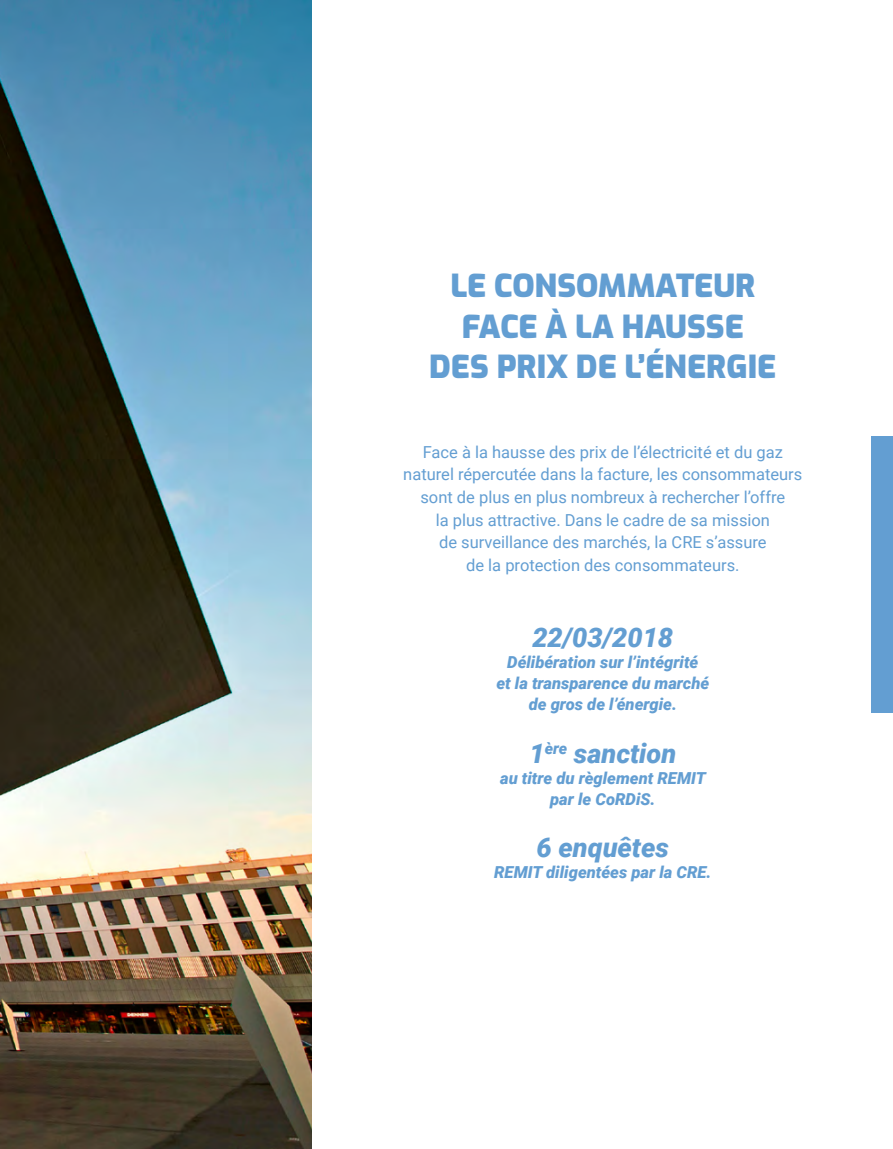
<style>
.page{position:relative;width:893px;height:1149px;background:#fff}
.page>*{position:absolute;margin:0;border:0;box-sizing:border-box;transform-origin:0 0}
.t1{font:900 31.5px/40.5px "Exo";color:#639ed2;text-align:center}
.t2{font:italic 900 27px "Roboto";color:#639ed2}
.t3{font:16.5px/22.5px "Roboto";color:#639ed2;text-align:center}
.t4{font:italic 900 16.5px/21px "Roboto";color:#639ed2;text-align:center}
</style>
<div class="page">
<img style="left:0;top:0;width:311px;height:1148px">
<div style="left:872px;top:436px;width:21px;height:276px;background:#639ed2"></div>
<h1 class="t1" style="left:429px;top:263px;width:348px">LE CONSOMMATEUR<br>FACE À LA HAUSSE<br>DES PRIX DE L’ÉNERGIE</h1>
<p class="t3" style="left:403px;top:440px;width:401px">Face à la hausse des prix de l’électricité et du gaz naturel répercutée dans la facture, les consommateurs sont de plus en plus nombreux à rechercher l’offre<br>la plus attractive. Dans le cadre de sa mission<br>de surveillance des marchés, la CRE s’assure<br>de la protection des consommateurs.</p>
<h2 class="t2" style="left:532px;top:618px;width:142px">22/03/2018</h2>
<p class="t4" style="left:496px;top:651px;width:214px">Délibération sur l’intégrité<br>et la transparence du marché de gros de l’énergie.</p>
<h2 class="t2" style="left:529px;top:734px;width:148px">1<sup>ère</sup> sanction</h2>
<p class="t4" style="left:500px;top:766px;width:207px">au titre du règlement REMIT par le CoRDiS.</p>
<h2 class="t2" style="left:537px;top:828px;width:134px">6 enquêtes</h2>
<p class="t4" style="left:494px;top:861px;width:219px">REMIT diligentées par la CRE.</p>
</div>
